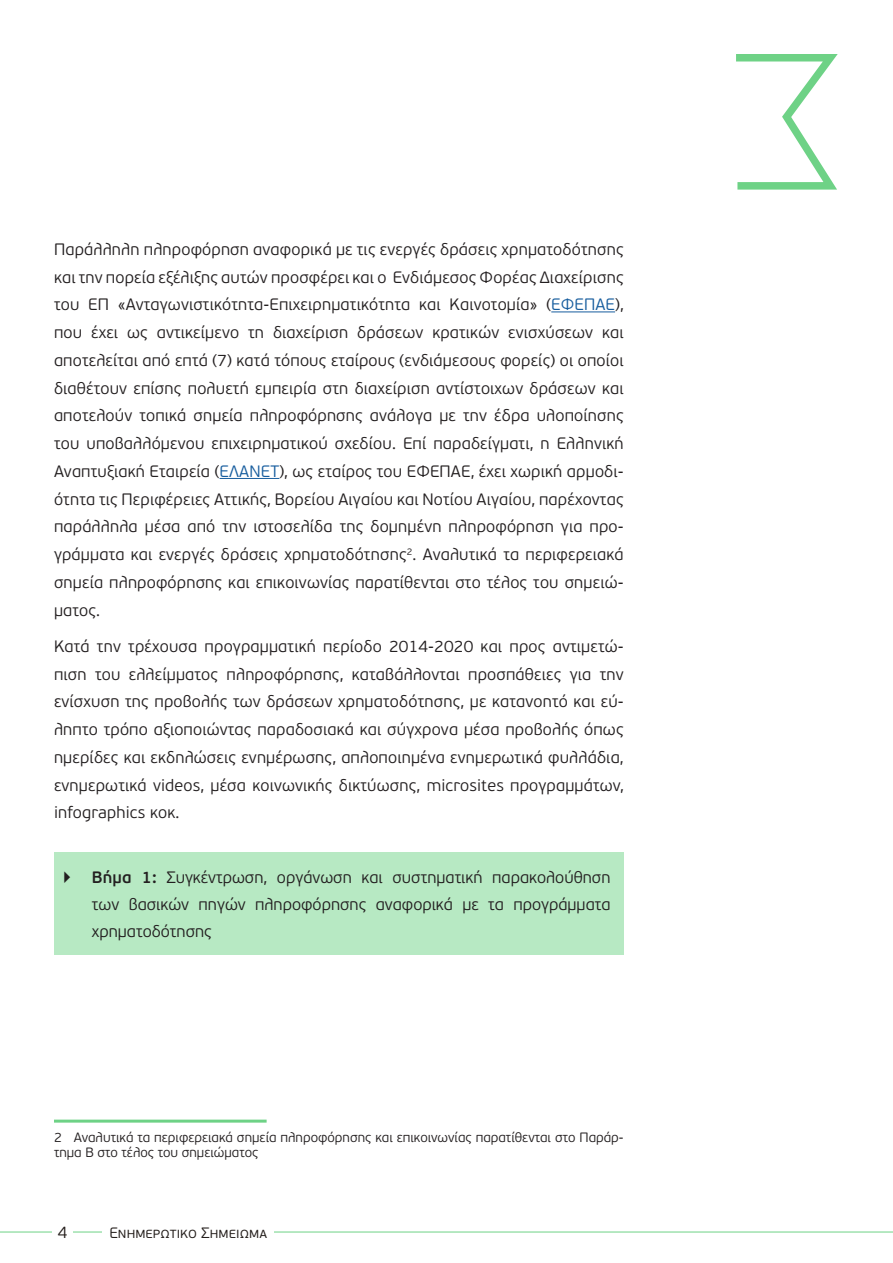
<style>
.page{position:relative;width:893px;height:1263px;background:#fff}
.page>*{position:absolute;margin:0;border:0;box-sizing:border-box;transform-origin:0 0}
.Κείμενο{font:300 16.5px/27.8px "PF Beau Sans Pro";letter-spacing:.01em;color:#231f20;text-align:justify}
.t1{font:300 16.5px "PF Beau Sans Pro";color:#241e1b}
.t2{font:300 15px "PF Beau Sans Pro";letter-spacing:.005em;color:#241e1b}
.Paragraph_Style_3{font:300 13.5px/15px "PF Beau Sans Pro";color:#231f20}
.s1{color:#175d9e}
.s2{font-weight:600}
</style>
<div class="page">
<hr style="left:0;top:1231px;width:893px;height:1px;background:#6ed286">
<div style="left:102px;top:1223px;width:172px;height:18px;background:#fff"></div>
<div style="left:53px;top:1226px;width:20px;height:15px;background:#fff"></div>
<svg style="left:736px;top:54px;width:102px;height:136px"></svg>
<hr style="left:551px;top:311px;width:64px;height:1px;background:#175d9e">
<hr style="left:220px;top:478px;width:59px;height:1px;background:#175d9e">
<hr style="left:54px;top:1119px;width:213px;height:3px;background:#6ed286">
<div style="left:54px;top:853px;width:569px;height:102px;background:#b7e9c3"></div>
<p class="Κείμενο" style="left:54px;top:235px;width:571px">Παράλληλη πληροφόρηση αναφορικά με τις ενεργές δράσεις χρηματοδότησης και την πορεία εξέλιξης αυτών προσφέρει και ο Ενδιάμεσος Φορέας Διαχείρισης του ΕΠ «Ανταγωνιστικότητα-Επιχειρηματικότητα και Καινοτομία» (<span class="s1">ΕΦΕΠΑΕ</span>), που έχει ως αντικείμενο τη διαχείριση δράσεων κρατικών ενισχύσεων και αποτελείται από επτά (7) κατά τόπους εταίρους (ενδιάμεσους φορείς) οι οποίοι διαθέτουν επίσης πολυετή εμπειρία στη διαχείριση αντίστοιχων δράσεων και αποτελούν τοπικά σημεία πληροφόρησης ανάλογα με την έδρα υλοποίησης του υποβαλλόμενου επιχειρηματικού σχεδίου. Επί παραδείγματι, η Ελληνική Αναπτυξιακή Εταιρεία (<span class="s1">ΕΛΑΝΕΤ</span>), ως εταίρος του ΕΦΕΠΑΕ, έχει χωρική αρμοδι&shy;ότητα τις Περιφέρειες Αττικής, Βορείου Αιγαίου και Νοτίου Αιγαίου, παρέχοντας παράλληλα μέσα από την ιστοσελίδα της δομημένη πληροφόρηση για προ&shy;γράμματα και ενεργές δράσεις χρηματοδότησης<sup>2</sup>. Αναλυτικά τα περιφερειακά σημεία πληροφόρησης και επικοινωνίας παρατίθενται στο τέλος του σημειώ&shy;ματος.</p>
<p class="Κείμενο" style="left:54px;top:632px;width:571px">Κατά την τρέχουσα προγραμματική περίοδο 2014-2020 και προς αντιμετώ&shy;πιση του ελλείμματος πληροφόρησης, καταβάλλονται προσπάθειες για την ενίσχυση της προβολής των δράσεων χρηματοδότησης, με κατανοητό και εύ&shy;ληπτο τρόπο αξιοποιώντας παραδοσιακά και σύγχρονα μέσα προβολής όπως ημερίδες και εκδηλώσεις ενημέρωσης, απλοποιημένα ενημερωτικά φυλλάδια, ενημερωτικά videos, μέσα κοινωνικής δικτύωσης, microsites προγραμμάτων, infographics κοκ.</p>
<p class="Κείμενο" style="left:92px;top:864px;width:520px;line-height:27px;text-indent:-30px">▶ <span class="s2">Βήμα 1:</span> Συγκέντρωση, οργάνωση και συστηματική παρακολούθηση των βασικών πηγών πληροφόρησης αναφορικά με τα προγράμματα χρηματοδότησης</p>
<p class="Paragraph_Style_3" style="left:54px;top:1130px;width:571px">2 Αναλυτικά τα περιφερειακά σημεία πληροφόρησης και επικοινωνίας παρατίθενται στο Παράρ&shy;τημα Β στο τέλος του σημειώματος</p>
<p class="t1" style="left:58px;top:1223px;width:11px">4</p>
<p class="t2" style="left:109px;top:1224px;width:159px">Ενημερωτικο Σημειωμα</p>
</div>
